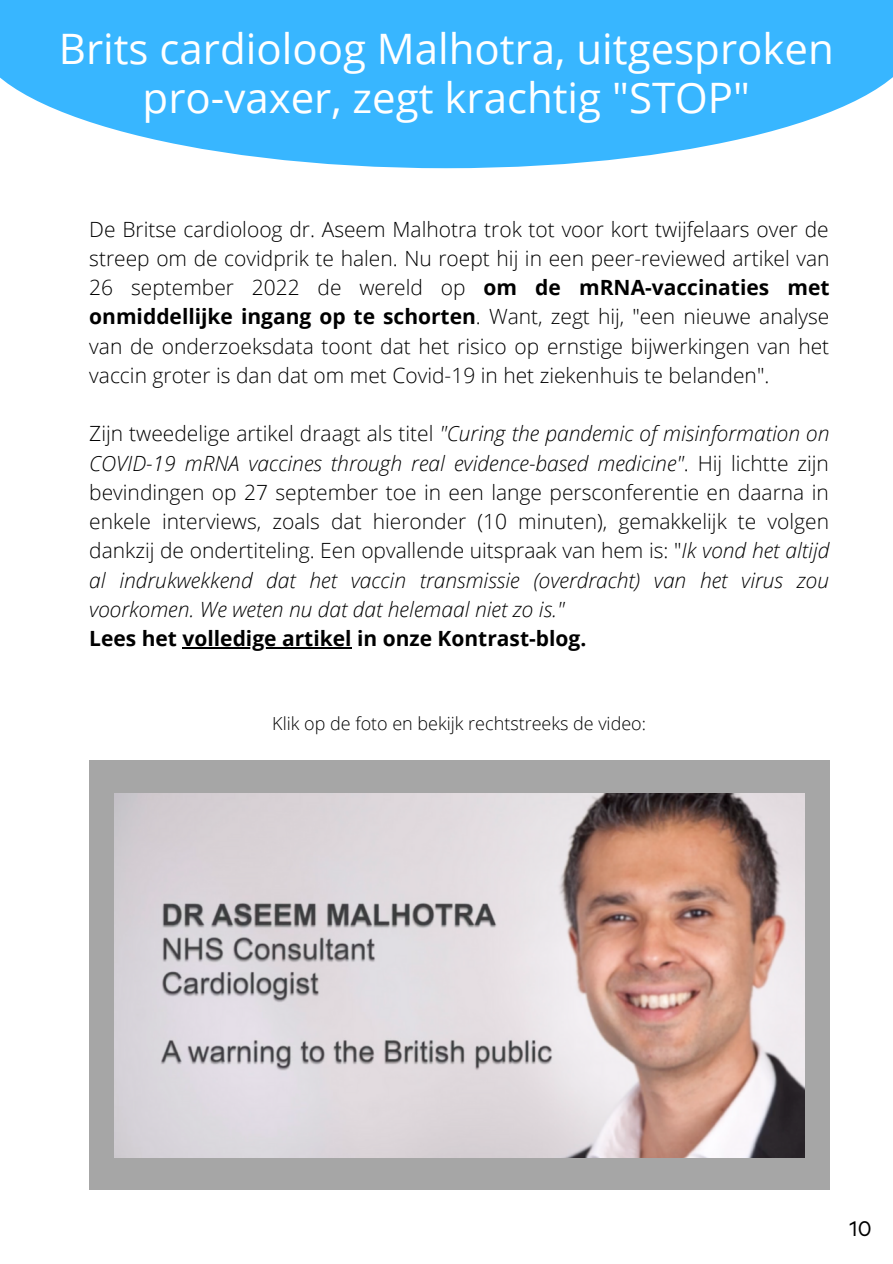
<style>
.page{position:relative;width:893px;height:1264px;background:#fff}
.page>*{position:absolute;margin:0;border:0;box-sizing:border-box;transform-origin:0 0}
.t1{font:42px/49.5px "Open Sans";color:#fff;text-align:center}
.t2{font:300 21px/29.2px "Open Sans";color:#000;text-align:justify}
.t3{font:700 21px "Open Sans";color:#000}
.t4{font:21px "Munken Sans";color:#000}
.t5{font:300 18px "Open Sans";color:#000}
.s1{font-weight:700}
.s2{font-style:italic}
</style>
<div class="page">
<svg style="left:0;top:0;width:892px;height:168px;background:#55c0ff"></svg>
<hr style="left:182px;top:647px;width:169px;height:1px;background:#000">
<div style="left:89px;top:760px;width:740px;height:430px;background:#a6a6a6"></div>
<img style="left:115px;top:793px;width:689px;height:364px">
<h1 class="t1" style="left:59px;top:23px;width:776px">Brits cardioloog Malhotra, uitgesproken pro-vaxer, zegt krachtig "STOP"</h1>
<p class="t2" style="left:89px;top:214px;width:741px">De Britse cardioloog dr. Aseem Malhotra trok tot voor kort twijfelaars over de streep om de covidprik te halen. Nu roept hij in een peer-reviewed artikel van 26 september 2022 de wereld op <span class="s1">om de mRNA-vaccinaties met onmiddellijke ingang op te schorten</span>. Want, zegt hij, "een nieuwe analyse van de onderzoeksdata toont dat het risico op ernstige bijwerkingen van het vaccin groter is dan dat om met Covid-19 in het ziekenhuis te belanden".</p>
<p class="t2" style="left:89px;top:418px;width:741px">Zijn tweedelige artikel draagt als titel <span class="s2">"Curing the pandemic of misinformation on COVID-19 mRNA vaccines through real evidence-based medicine"</span>. Hij lichtte zijn bevindingen op 27 september toe in een lange persconferentie en daarna in enkele interviews, zoals dat hieronder (10 minuten), gemakkelijk te volgen dankzij de ondertiteling. Een opvallende uitspraak van hem is: "<span class="s2">Ik vond het altijd al indrukwekkend dat het vaccin transmissie (overdracht) van het virus zou voorkomen. We weten nu dat dat helemaal niet zo is."</span></p>
<p class="t3" style="left:89px;top:623px;width:498px">Lees het volledige artikel in onze Kontrast-blog.</p>
<p class="t5" style="left:272px;top:711px;width:375px">Klik op de foto en bekijk rechtstreeks de video:</p>
<p class="t4" style="left:848px;top:1215px;width:25px">10</p>
</div>
